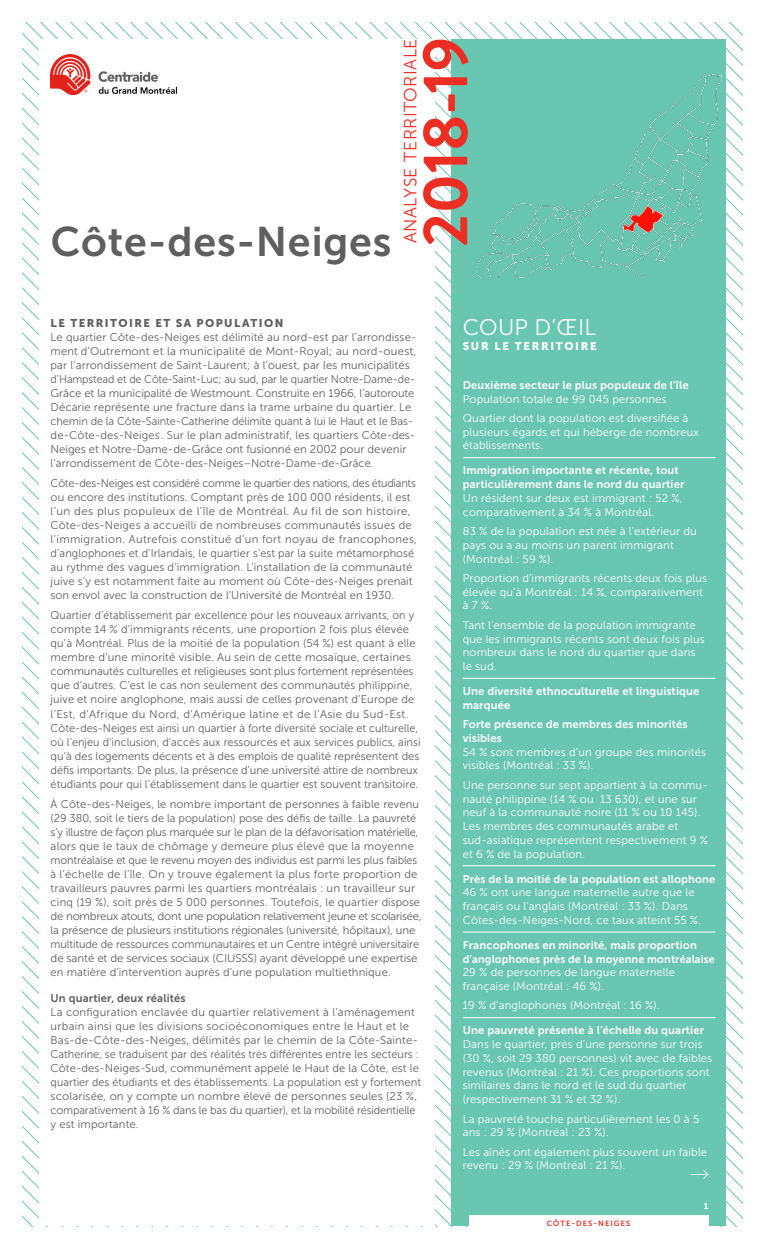
<style>
.page{position:relative;width:765px;height:1260px;background:#fff}
.page>*{position:absolute;margin:0;border:0;box-sizing:border-box;transform-origin:0 0}
.t1{font:700 64px "Brandon Grotesque";color:#ee2e22}
.Grand-titre{font:41.25px "Museo Sans 700";letter-spacing:.02em;color:#5f5f62}
.SOUS-Titre{font:22.5px "Museo Sans 300";letter-spacing:.01em;color:#fff}
.SOUS-Titre-2{font:17.75px "Museo Sans 300";letter-spacing:.025em;color:#ee2e22}
.Texte_Courant{font:11.25px/14px "Museo Sans 300";letter-spacing:.01em;color:#5f5f62}
.t2{font:11.25px/13.8px "Museo Sans 300";letter-spacing:.01em;color:#fff}
.Texte_Courant-2{font:11.25px/14px "Museo Sans 300";letter-spacing:.01em;color:#5f5f62;scale:.95 1}
.Texte_Courant-3{font:11.25px/14.1px "Museo Sans 300";letter-spacing:-.01em;color:#5f5f62}
.t3{font:11.25px/13.8px "Museo Sans 700";letter-spacing:.01em;color:#fff}
.Sous-titre{font:11.25px "Museo Sans 900";letter-spacing:.125em;color:#5f5f62}
.Texte_Courant-4{font:11.25px "Museo Sans 700";letter-spacing:.01em;color:#5f5f62}
.SOUS-Titre-3{font:11.25px "Museo Sans 900";letter-spacing:.145em;color:#fff}
.SOUS-Titre-4{font:8.75px "Museo Sans 700";color:#fff}
.t4{font:7.5px "Museo Sans 700";letter-spacing:.15em;color:#ee2e22}
</style>
<div class="page">
<svg style="left:436px;top:27px;width:306px;height:685px"></svg>
<svg style="left:444px;top:22px;width:298px;height:683px"></svg>
<svg style="left:601px;top:22px;width:141px;height:526px"></svg>
<div style="left:452px;top:39px;width:274px;height:1187px;background:#69c6b1"></div>
<hr style="left:463px;top:457px;width:253px;height:1px;background:#fff">
<hr style="left:463px;top:678px;width:253px;height:1px;background:#fff">
<hr style="left:463px;top:866px;width:253px;height:1px;background:#fff">
<hr style="left:463px;top:932px;width:253px;height:1px;background:#fff">
<hr style="left:463px;top:1017px;width:253px;height:1px;background:#fff">
<img style="left:477px;top:74px;width:245px;height:204px">
<div style="left:469px;top:1215px;width:239px;height:17px;background:#fff"></div>
<svg style="left:691px;top:1170px;width:17px;height:9px"></svg>
<img style="left:51px;top:54px;width:125px;height:40px">
<p class="Grand-titre" style="left:51px;top:219px;width:342px">Côte-des-Neiges</p>
<p class="SOUS-Titre-2" style="left:401px;top:243px;width:206px;rotate:-90deg">ANALYSE TERRITORIALE</p>
<p class="t1" style="left:400px;top:247px;width:211px;rotate:-90deg">2018-19</p>
<p class="Sous-titre" style="left:51px;top:316px;width:234px">LE TERRITOIRE ET SA POPULATION</p>
<p class="Texte_Courant" style="left:51px;top:330px;width:367px">Le quartier Côte-des-Neiges est délimité au nord-est par l’arrondisse&shy;ment d’Outremont et la municipalité de Mont-Royal; au nord-ouest, par l’arrondissement de Saint-Laurent; à l’ouest, par les municipalités d’Hampstead et de Côte-Saint-Luc; au sud, par le quartier Notre-Dame-de-Grâce et la municipalité de Westmount. Construite en 1966, l’autoroute Décarie représente une fracture dans la trame urbaine du quartier. Le chemin de la Côte-Sainte-Catherine délimite quant à lui le Haut et le Bas&shy;de-Côte-des-Neiges . Sur le plan administratif, les quartiers Côte-des-Neiges et Notre-Dame-de-Grâce ont fusionné en 2002 pour devenir l’arrondissement de Côte-des-Neiges–Notre-Dame-de-Grâce.</p>
<p class="Texte_Courant" style="left:51px;top:476px;width:368px">Côte-des-Neiges est considéré comme le quartier des nations, des étudiants ou encore des institutions. Comptant près de 100 000 résidents, il est l’un des plus populeux de l’île de Montréal. Au fil de son histoire, Côte-des-Neiges a accueilli de nombreuses communautés issues de l’immigration. Autrefois constitué d’un fort noyau de francophones, d’anglophones et d’Irlandais, le quartier s’est par la suite métamorphosé au rythme des vagues d’immigration. L’installation de la communauté juive s’y est notamment faite au moment où Côte-des-Neiges prenait son envol avec la construction de l’Université de Montréal en 1930.</p>
<p class="Texte_Courant-2" style="left:51px;top:608px;width:391px">Quartier d’établissement par excellence pour les nouveaux arrivants, on y compte 14 % d’immigrants récents, une proportion 2 fois plus élevée qu’à Montréal. Plus de la moitié de la population (54 %) est quant à elle membre d’une minorité visible. Au sein de cette mosaïque, certaines communautés culturelles et religieuses sont plus fortement représentées que d’autres. C’est le cas non seulement des communautés philippine, juive et noire anglophone, mais aussi de celles provenant d’Europe de l’Est, d’Afrique du Nord, d’Amérique latine et de l’Asie du Sud-Est.<br>Côte-des-Neiges est ainsi un quartier à forte diversité sociale et culturelle, où l’enjeu d’inclusion, d’accès aux ressources et aux services publics, ainsi qu’à des logements décents et à des emplois de qualité représentent des défis importants. De plus, la présence d’une université attire de nombreux étudiants pour qui l’établissement dans le quartier est souvent transitoire.</p>
<p class="Texte_Courant-3" style="left:51px;top:797px;width:372px">À Côte-des-Neiges, le nombre important de personnes à faible revenu (29 380, soit le tiers de la population) pose des défis de taille. La pauvreté s’y illustre de façon plus marquée sur le plan de la défavorisation matérielle, alors que le taux de chômage y demeure plus élevé que la moyenne montréalaise et que le revenu moyen des individus est parmi les plus faibles à l’échelle de l’île. On y trouve également la plus forte proportion de travailleurs pauvres parmi les quartiers montréalais : un travailleur sur cinq (19 %), soit près de 5 000 personnes. Toutefois, le quartier dispose de nombreux atouts, dont une population relativement jeune et scolarisée, la présence de plusieurs institutions régionales (université, hôpitaux), une multitude de ressources communautaires et un Centre intégré universitaire de santé et de services sociaux (CIUSSS) ayant développé une expertise en matière d’intervention auprès d’une population multiethnique.</p>
<p class="Texte_Courant-4" style="left:51px;top:991px;width:137px">Un quartier, deux réalités</p>
<p class="Texte_Courant" style="left:51px;top:1005px;width:370px">La configuration enclavée du quartier relativement à l’aménagement urbain ainsi que les divisions socioéconomiques entre le Haut et le Bas-de-Côte-des-Neiges, délimités par le chemin de la Côte-Sainte-Catherine, se traduisent par des réalités très différentes entre les secteurs :</p>
<p class="Texte_Courant" style="left:51px;top:1061px;width:372px">Côte-des-Neiges-Sud, communément appelé le Haut de la Côte, est le quartier des étudiants et des établissements. La population est y fortement scolarisée, on y compte un nombre élevé de personnes seules (23 %, comparativement à 16 % dans le bas du quartier), et la mobilité résidentielle y est importante.</p>
<p class="SOUS-Titre" style="left:463px;top:315px;width:135px">COUP D’ŒIL</p>
<p class="SOUS-Titre-3" style="left:463px;top:340px;width:135px">SUR LE TERRITOIRE</p>
<p class="t3" style="left:463px;top:378px;width:227px">Deuxième secteur le plus populeux de l’île</p>
<p class="t2" style="left:463px;top:392px;width:205px">Population totale de 99 045 personnes</p>
<p class="t2" style="left:463px;top:411px;width:238px">Quartier dont la population est diversifiée à plusieurs égards et qui héberge de nombreux établissements.</p>
<p class="t3" style="left:463px;top:464px;width:223px">Immigration importante et récente, tout particulièrement dans le nord du quartier</p>
<p class="t2" style="left:463px;top:491px;width:221px">Un résident sur deux est immigrant : 52 %, comparativement à 34 % à Montréal.</p>
<p class="t2" style="left:463px;top:524px;width:236px">83 % de la population est née à l’extérieur du pays ou a au moins un parent immigrant (Montréal : 59 %).</p>
<p class="t2" style="left:463px;top:571px;width:246px">Proportion d’immigrants récents deux fois plus élevée qu’à Montréal : 14 %, comparativement à 7 %.</p>
<p class="t2" style="left:463px;top:618px;width:243px">Tant l’ensemble de la population immigrante que les immigrants récents sont deux fois plus nombreux dans le nord du quartier que dans le sud.</p>
<p class="t3" style="left:463px;top:684px;width:238px">Une diversité ethnoculturelle et linguistique marquée</p>
<p class="t3" style="left:463px;top:717px;width:226px">Forte présence de membres des minorités visibles</p>
<p class="t2" style="left:463px;top:745px;width:245px">54 % sont membres d’un groupe des minorités visibles (Montréal : 33 %).</p>
<p class="t2" style="left:463px;top:778px;width:247px">Une personne sur sept appartient à la commu&shy;nauté philippine (14 % ou 13 630), et une sur neuf à la communauté noire (11 % ou 10 145).<br>Les membres des communautés arabe et sud-asiatique représentent respectivement 9 % et 6 % de la population.</p>
<p class="t3" style="left:463px;top:872px;width:254px">Près de la moitié de la population est allophone</p>
<p class="t2" style="left:463px;top:886px;width:240px">46 % ont une langue maternelle autre que le français ou l’anglais (Montréal : 33 %). Dans<br>Côtes-des-Neiges-Nord, ce taux atteint 55 %.</p>
<p class="t3" style="left:463px;top:938px;width:254px">Francophones en minorité, mais proportion d’anglophones près de la moyenne montréalaise</p>
<p class="t2" style="left:463px;top:966px;width:214px">29 % de personnes de langue maternelle française (Montréal : 46 %).</p>
<p class="t2" style="left:463px;top:999px;width:198px">19 % d’anglophones (Montréal : 16 %).</p>
<p class="t3" style="left:463px;top:1024px;width:243px">Une pauvreté présente à l’échelle du quartier</p>
<p class="t2" style="left:463px;top:1037px;width:251px">Dans le quartier, près d’une personne sur trois (30 %, soit 29 380 personnes) vit avec de faibles revenus (Montréal : 21 %). Ces proportions sont similaires dans le nord et le sud du quartier (respectivement 31 % et 32 %).</p>
<p class="t2" style="left:463px;top:1112px;width:238px">La pauvreté touche particulièrement les 0 à 5 ans : 29 % (Montréal : 23 %).</p>
<p class="t2" style="left:463px;top:1145px;width:246px">Les aînés ont également plus souvent un faible revenu : 29 % (Montréal : 21 %).</p>
<p class="t4" style="left:547px;top:1220px;width:85px">CÔTE-DES-NEIGES</p>
<p class="SOUS-Titre-4" style="left:704px;top:1202px;width:6px">1</p>
</div>
